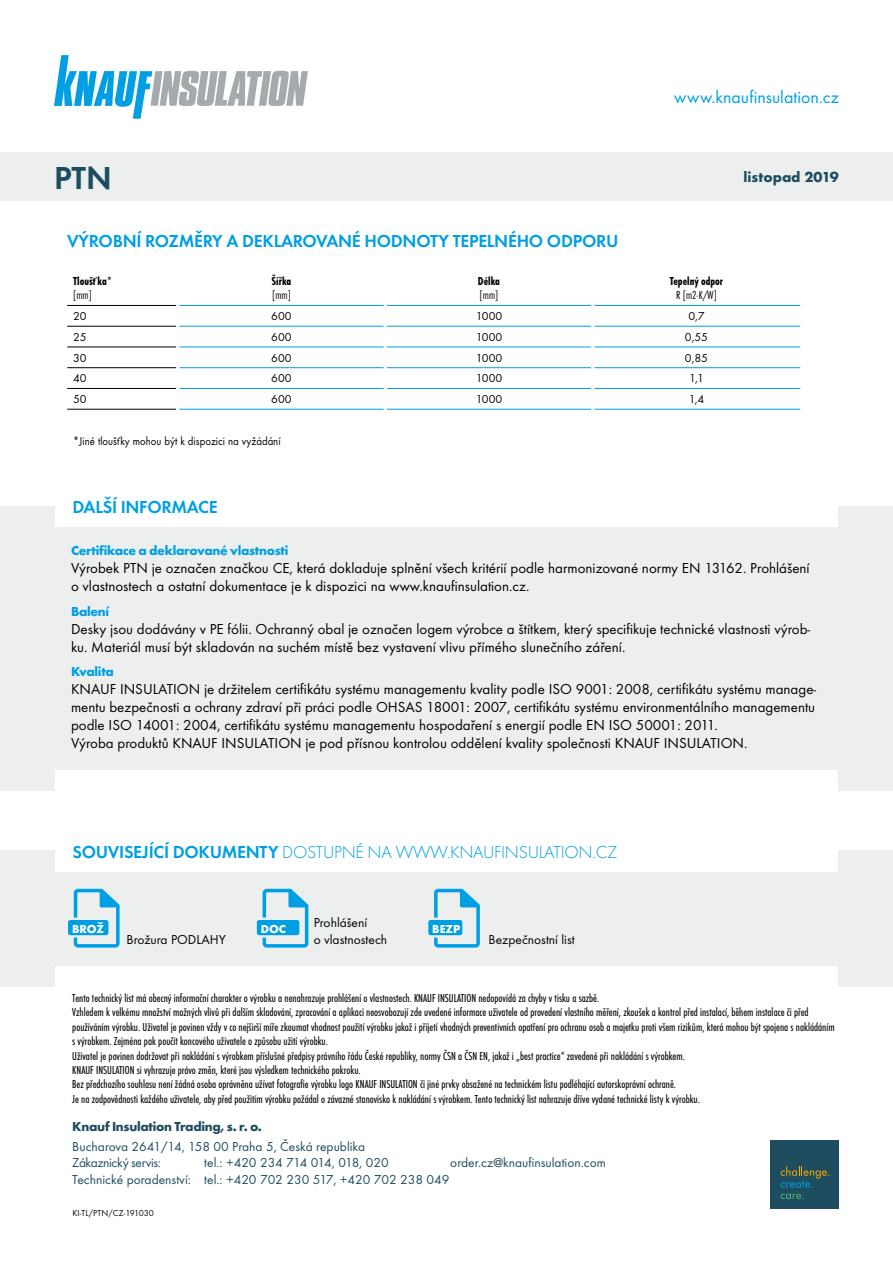
<style>
.page{position:relative;width:893px;height:1263px;background:#fff}
.page>*{position:absolute;margin:0;border:0;box-sizing:border-box;transform-origin:0 0}
.t1{font:600 33px "Futura TOT";color:#1d4d5e}
.t2{font:600 18px "Futura TOT";letter-spacing:-.015em;color:#009fe3}
.t3{font:18px "Futura TOT Ligh";letter-spacing:-.015em;color:#009fe3}
.t4{font:18px "Futura TOT";color:#009fe3}
.t5{font:15px/18px "Futura TOT";color:#000}
.t6{font:700 15px "Futura TOT";color:#1d4d5e}
.t7{font:13.5px/16.2px "Futura TOT";color:#1d4d5e}
.t8{font:13.5px/16.2px "Futura TOT";color:#000}
.t9{font:700 13.5px "Futura TEE";letter-spacing:-.02em;color:#009fe3}
.t10{font:700 13.5px "Futura TOT";letter-spacing:-.02em;color:#1d4d5e}
.t11{font:condensed 12px/14.4px "Futura TOT";color:#000}
.t12{font:12px "Futura TOT";color:#000}
.t13{font:12px "Futura TOT";color:#000;scale:.9 1}
.t14{font:700 condensed 12px "Futura TOT";color:#000}
.t15{font:12px "Futura TOT Ligh Cond";color:#000}
.t16{font:700 12px "Futura TOT";color:#fff}
.t17{font:9px "Futura TOT";letter-spacing:.005em;color:#000}
.s1{font-family:"Futura TOT";font-weight:600}
</style>
<div class="page">
<div style="left:0;top:152px;width:893px;height:49px;background:#edefef"></div>
<div style="left:54px;top:872px;width:785px;height:93px;background:#edefef"></div>
<div style="left:771px;top:1141px;width:68px;height:68px;background:#1d4d5e"></div>
<svg style="left:781px;top:1166px;width:48px;height:22px"></svg>
<svg style="left:781px;top:1194px;width:23px;height:5px"></svg>
<svg style="left:54px;top:55px;width:254px;height:64px"></svg>
<hr style="left:67px;top:305px;width:109px;height:1px;background:#000">
<hr style="left:67px;top:326px;width:109px;height:1px;background:#000">
<hr style="left:67px;top:347px;width:109px;height:1px;background:#000">
<hr style="left:67px;top:367px;width:109px;height:1px;background:#000">
<hr style="left:67px;top:388px;width:109px;height:1px;background:#000">
<hr style="left:67px;top:409px;width:109px;height:1px;background:#000">
<hr style="left:179px;top:305px;width:205px;height:1px;background:#009fe3">
<hr style="left:387px;top:305px;width:204px;height:1px;background:#009fe3">
<hr style="left:594px;top:305px;width:206px;height:1px;background:#009fe3">
<hr style="left:179px;top:326px;width:205px;height:1px;background:#009fe3">
<hr style="left:387px;top:326px;width:204px;height:1px;background:#009fe3">
<hr style="left:594px;top:326px;width:206px;height:1px;background:#009fe3">
<hr style="left:179px;top:347px;width:205px;height:1px;background:#009fe3">
<hr style="left:387px;top:347px;width:204px;height:1px;background:#009fe3">
<hr style="left:594px;top:347px;width:206px;height:1px;background:#009fe3">
<hr style="left:179px;top:367px;width:205px;height:1px;background:#009fe3">
<hr style="left:387px;top:367px;width:204px;height:1px;background:#009fe3">
<hr style="left:594px;top:367px;width:206px;height:1px;background:#009fe3">
<hr style="left:179px;top:388px;width:205px;height:1px;background:#009fe3">
<hr style="left:387px;top:388px;width:204px;height:1px;background:#009fe3">
<hr style="left:594px;top:388px;width:206px;height:1px;background:#009fe3">
<hr style="left:179px;top:409px;width:205px;height:1px;background:#009fe3">
<hr style="left:387px;top:409px;width:204px;height:1px;background:#009fe3">
<hr style="left:594px;top:409px;width:206px;height:1px;background:#009fe3">
<div style="left:839px;top:506px;width:54px;height:285px;background:#edefef"></div>
<div style="left:54px;top:527px;width:785px;height:243px;background:#edefef"></div>
<div style="left:0;top:506px;width:54px;height:285px;background:#edefef"></div>
<div style="left:839px;top:850px;width:54px;height:136px;background:#edefef"></div>
<div style="left:0;top:850px;width:54px;height:136px;background:#edefef"></div>
<svg style="left:74px;top:889px;width:46px;height:59px"></svg>
<div style="left:68px;top:920px;width:40px;height:15px;background:#009fe3;border-radius:2px"></div>
<svg style="left:434px;top:889px;width:46px;height:59px"></svg>
<div style="left:428px;top:920px;width:34px;height:15px;background:#009fe3;border-radius:2px"></div>
<svg style="left:257px;top:889px;width:51px;height:59px"></svg>
<h2 class="t4" style="left:674px;top:86px;width:166px">www.knaufinsulation.cz</h2>
<h1 class="t1" style="left:54px;top:158px;width:59px">PTN</h1>
<p class="t6" style="left:743px;top:168px;width:97px">listopad 2019</p>
<h2 class="t2" style="left:67px;top:231px;width:553px">VÝROBNÍ ROZMĚRY A DEKLAROVANÉ HODNOTY TEPELNÉHO ODPORU</h2>
<p class="t14" style="left:73px;top:274px;width:40px">Tloušťka*</p>
<p class="t15" style="left:73px;top:289px;width:20px">[mm]</p>
<p class="t14" style="left:272px;top:274px;width:21px">Šířka</p>
<p class="t15" style="left:272px;top:289px;width:20px">[mm]</p>
<p class="t14" style="left:478px;top:274px;width:24px">Délka</p>
<p class="t15" style="left:480px;top:289px;width:20px">[mm]</p>
<p class="t14" style="left:670px;top:274px;width:55px">Tepelný odpor</p>
<p class="t15" style="left:676px;top:289px;width:42px">R [m2·K/W]</p>
<p class="t12" style="left:73px;top:309px;width:15px">20</p>
<p class="t12" style="left:271px;top:309px;width:22px">600</p>
<p class="t12" style="left:476px;top:309px;width:28px">1000</p>
<p class="t12" style="left:688px;top:309px;width:18px">0,7</p>
<p class="t12" style="left:73px;top:330px;width:15px">25</p>
<p class="t12" style="left:271px;top:330px;width:22px">600</p>
<p class="t12" style="left:476px;top:330px;width:28px">1000</p>
<p class="t12" style="left:685px;top:330px;width:25px">0,55</p>
<p class="t12" style="left:73px;top:351px;width:15px">30</p>
<p class="t12" style="left:271px;top:351px;width:22px">600</p>
<p class="t12" style="left:476px;top:351px;width:28px">1000</p>
<p class="t12" style="left:685px;top:351px;width:25px">0,85</p>
<p class="t12" style="left:73px;top:371px;width:15px">40</p>
<p class="t12" style="left:271px;top:371px;width:22px">600</p>
<p class="t12" style="left:476px;top:371px;width:28px">1000</p>
<p class="t12" style="left:689px;top:371px;width:16px">1,1</p>
<p class="t12" style="left:73px;top:392px;width:15px">50</p>
<p class="t12" style="left:271px;top:392px;width:22px">600</p>
<p class="t12" style="left:476px;top:392px;width:28px">1000</p>
<p class="t12" style="left:689px;top:392px;width:17px">1,4</p>
<p class="t13" style="left:73px;top:434px;width:232px">*Jiné tloušťky mohou být k dispozici na vyžádání</p>
<h2 class="t2" style="left:72px;top:496px;width:147px">DALŠÍ INFORMACE</h2>
<p class="t9" style="left:71px;top:542px;width:219px">Certifikace a deklarované vlastnosti</p>
<p class="t5" style="left:71px;top:559px;width:740px">Výrobek PTN je označen značkou CE, která dokladuje splnění všech kritérií podle harmonizované normy EN 13162. Prohlášení o vlastnostech a ostatní dokumentace je k dispozici na www.knaufinsulation.cz.</p>
<p class="t9" style="left:71px;top:603px;width:40px">Balení</p>
<p class="t5" style="left:71px;top:620px;width:741px">Desky jsou dodávány v PE fólii. Ochranný obal je označen logem výrobce a štítkem, který specifikuje technické vlastnosti výrob&shy;ku. Materiál musí být skladován na suchém místě bez vystavení vlivu přímého slunečního záření.</p>
<p class="t9" style="left:71px;top:663px;width:44px">Kvalita</p>
<p class="t5" style="left:71px;top:680px;width:747px">KNAUF INSULATION je držitelem certifikátu systému managementu kvality podle ISO 9001: 2008, certifikátu systému manage&shy;mentu bezpečnosti a ochrany zdraví při práci podle OHSAS 18001: 2007, certifikátu systému environmentálního managementu podle ISO 14001: 2004, certifikátu systému managementu hospodaření s energií podle EN ISO 50001: 2011.<br>Výroba produktů KNAUF INSULATION je pod přísnou kontrolou oddělení kvality společnosti KNAUF INSULATION.</p>
<h2 class="t3" style="left:72px;top:841px;width:546px"><span class="s1">SOUVISEJÍCÍ DOKUMENTY</span> DOSTUPNÉ NA WWW.KNAUFINSULATION.CZ</h2>
<p class="t16" style="left:72px;top:921px;width:34px">BROŽ</p>
<p class="t8" style="left:127px;top:931px;width:101px">Brožura PODLAHY</p>
<p class="t16" style="left:261px;top:921px;width:27px">DOC</p>
<p class="t8" style="left:314px;top:915px;width:75px">Prohlášení<br>o vlastnostech</p>
<p class="t16" style="left:432px;top:921px;width:30px">BEZP</p>
<p class="t8" style="left:489px;top:931px;width:88px">Bezpečnostní list</p>
<p class="t11" style="left:72px;top:991px;width:764px">Tento technický list má obecný informační charakter o výrobku a nenahrazuje prohlášení o vlastnostech. KNAUF INSULATION nedopovídá za chyby v tisku a sazbě.<br>Vzhledem k velkému množství možných vlivů při dalším skladování, zpracování a aplikaci neosvobozují zde uvedené informace uživatele od provedení vlastního měření, zkoušek a kontrol před instalací, během instalace či před používáním výrobku. Uživatel je povinen vždy v co nejširší míře zkoumat vhodnost použití výrobku jakož i přijetí vhodných preventivních opatření pro ochranu osob a majetku proti všem rizikům, která mohou být spojena s nakládáním s výrobkem. Zejména pak poučit koncového uživatele o způsobu užití výrobku.<br>Uživatel je povinen dodržovat při nakládání s výrobkem příslušné předpisy právního řádu České republiky, normy ČSN a ČSN EN, jakož i „best practice“ zavedené při nakládání s výrobkem.<br>KNAUF INSULATION si vyhrazuje právo změn, které jsou výsledkem technického pokroku.<br>Bez předchozího souhlasu není žádná osoba oprávněna užívat fotografie výrobku logo KNAUF INSULATION či jiné prvky obsažené na technickém listu podléhající autorskoprávní ochraně.<br>Je na zodpovědnosti každého uživatele, aby před použitím výrobku požádal o závazné stanovisko k nakládání s výrobkem. Tento technický list nahrazuje dříve vydané technické listy k výrobku.</p>
<p class="t10" style="left:72px;top:1118px;width:191px">Knauf Insulation Trading, s. r. o.</p>
<p class="t7" style="left:72px;top:1138px;width:294px">Bucharova 2641/14, 158 00 Praha 5, Česká republika<br>Zákaznický servis:</p>
<p class="t7" style="left:204px;top:1154px;width:186px">tel.: +420 234 714 014, 018, 020</p>
<p class="t7" style="left:450px;top:1154px;width:157px">order.cz@knaufinsulation.com</p>
<p class="t7" style="left:72px;top:1171px;width:379px">Technické poradenství: tel.: +420 702 230 517, +420 702 238 049</p>
<p class="t17" style="left:72px;top:1208px;width:83px">KI-TL/PTN/CZ-191030</p>
</div>
